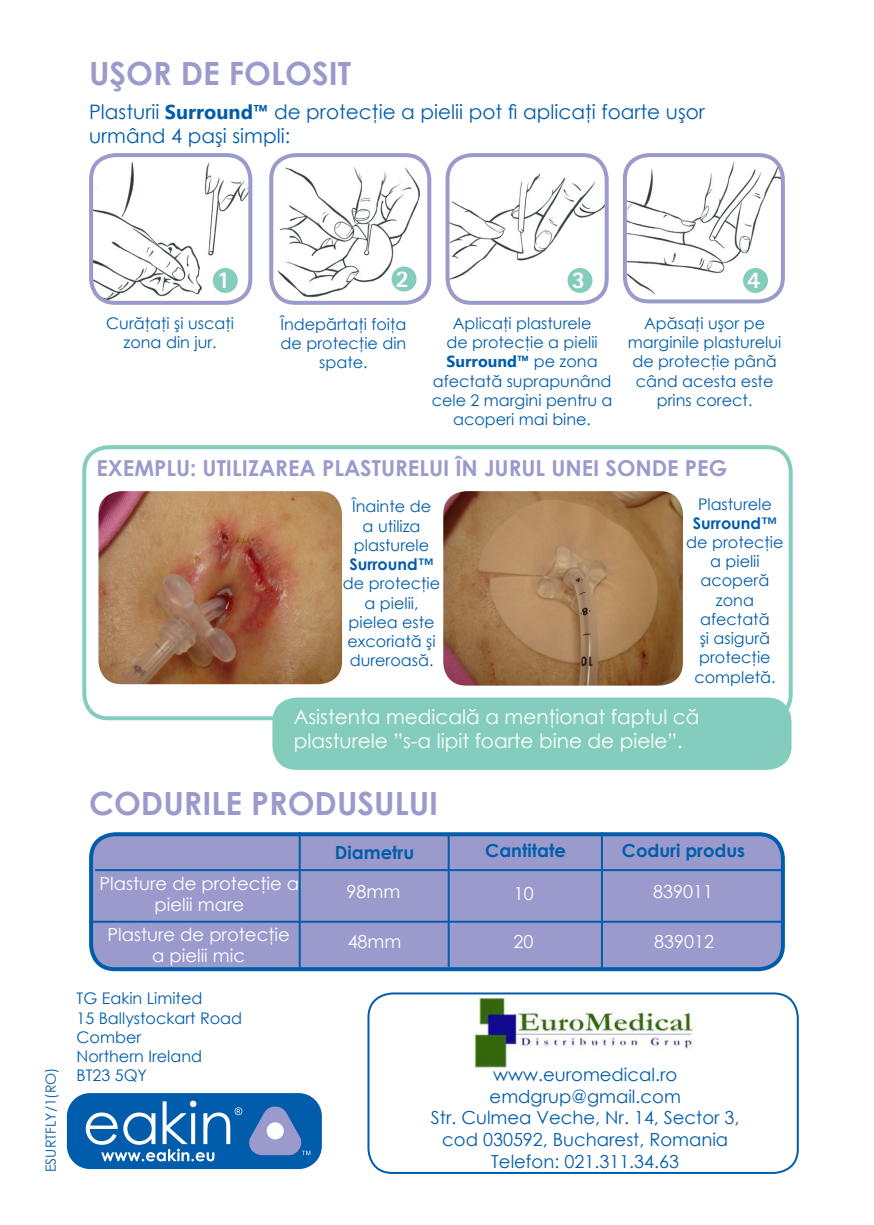
<style>
.page{position:relative;width:874px;height:1225px;background:#fff}
.page>*{position:absolute;margin:0;border:0;box-sizing:border-box;transform-origin:0 0}
.t1{font:700 32px "Century Gothic";color:#9a9bcc}
.t2{font:800 24px "Agfa Rotis Sans Serif";color:#fff}
.t3{font:700 22px "Century Gothic";color:#9a9bcc}
.t4{font:20px/24px "Century Gothic";color:#015dab}
.t5{font:20px/24px "Century Gothic";color:#fff}
.t6{font:18px "Century Gothic";color:#015dab}
.t7{font:18px/21.6px "Century Gothic";color:#fff;text-align:center}
.t8{font:700 18px "Century Gothic";color:#015dab}
.t9{font:16px/19.2px "Century Gothic";color:#015dab;text-align:center}
.t10{font:14px "Century Gothic";color:#015dab}
.s1{font-family:"Segoe UI";font-weight:700}
.s2{font-weight:700}
</style>
<div class="page">
<div style="left:91px;top:834px;width:691px;height:135px;background:#9a9bcc;border-radius:24px"></div>
<div style="left:89px;top:832px;width:695px;height:139px;border:4px solid #015dab;border-radius:24px"></div>
<hr style="left:298px;top:832px;width:2px;height:137px;background:#015dab">
<hr style="left:95px;top:869px;width:689px;height:2px;background:#015dab">
<hr style="left:89px;top:920px;width:695px;height:2px;background:#015dab">
<hr style="left:447px;top:833px;width:2px;height:134px;background:#015dab">
<hr style="left:600px;top:832px;width:2px;height:136px;background:#015dab">
<img style="left:91px;top:155px;width:159px;height:148px;border-radius:24px">
<div style="left:89px;top:153px;width:163px;height:152px;border:4px solid #9a9bcc;border-radius:24px"></div>
<img style="left:271px;top:157px;width:158px;height:146px;border-radius:24px">
<div style="left:269px;top:153px;width:162px;height:152px;border:4px solid #9a9bcc;border-radius:24px"></div>
<img style="left:450px;top:166px;width:153px;height:123px">
<div style="left:445px;top:153px;width:163px;height:152px;border:4px solid #9a9bcc;border-radius:24px"></div>
<img style="left:627px;top:155px;width:155px;height:142px">
<div style="left:622px;top:153px;width:162px;height:150px;border:4px solid #9a9bcc;border-radius:24px"></div>
<div style="left:64px;top:1090px;width:261px;height:82px;border:6px solid #fff;border-radius:23px"></div>
<div style="left:67px;top:1093px;width:255px;height:76px;background:#015dab;border-radius:23px"></div>
<svg style="left:86px;top:1100px;width:224px;height:61px"></svg>
<div style="left:213px;top:268px;width:25px;height:25px;background:#84cdbc;border-radius:50%"></div>
<div style="left:391px;top:266px;width:25px;height:25px;background:#84cdbc;border-radius:50%"></div>
<div style="left:567px;top:268px;width:25px;height:25px;background:#84cdbc;border-radius:50%"></div>
<div style="left:742px;top:268px;width:25px;height:25px;background:#84cdbc;border-radius:50%"></div>
<div style="left:367px;top:992px;width:431px;height:182px;border:2px solid #015dab;border-radius:24px"></div>
<div style="left:82px;top:445px;width:710px;height:275px;border:4px solid #84cdbc;border-radius:24px"></div>
<img style="left:97px;top:490px;width:246px;height:195px;border-radius:24px">
<div style="left:96px;top:489px;width:248px;height:197px;border:2px solid #fff;border-radius:24px"></div>
<img style="left:442px;top:490px;width:241px;height:196px;border-radius:24px">
<div style="left:441px;top:489px;width:243px;height:198px;border:2px solid #fff;border-radius:24px"></div>
<div style="left:272px;top:697px;width:519px;height:73px;background:#84cdbc;border-radius:24px"></div>
<img style="left:473px;top:996px;width:222px;height:71px">
<p class="t1" style="left:89px;top:49px;width:263px">UŞOR DE FOLOSIT</p>
<p class="t4" style="left:89px;top:99px;width:617px">Plasturii <span class="s1">Surround™</span> de protecţie a pielii pot fi aplicaţi foarte uşor urmând 4 paşi simpli:</p>
<p class="t10" style="left:41px;top:1172px;width:106px;rotate:-90deg">ESURTFLY/1(RO)</p>
<p class="t2" style="left:217px;top:265px;width:15px">1</p>
<p class="t2" style="left:395px;top:263px;width:15px">2</p>
<p class="t2" style="left:571px;top:265px;width:15px">3</p>
<p class="t2" style="left:747px;top:265px;width:15px">4</p>
<p class="t9" style="left:106px;top:313px;width:129px">Curăţaţi şi uscaţi zona din jur.</p>
<p class="t9" style="left:280px;top:314px;width:127px">Îndepărtaţi foiţa de protecţie din spate.</p>
<p class="t9" style="left:431px;top:313px;width:182px">Aplicaţi plasturele<br>de protecţie a pielii<br><span class="s1">Surround™</span> pe zona afectată suprapunând cele 2 margini pentru a acoperi mai bine.</p>
<p class="t9" style="left:627px;top:313px;width:155px">Apăsaţi uşor pe marginile plasturelui de protecţie până când acesta este prins corect.</p>
<p class="t3" style="left:96px;top:451px;width:632px">EXEMPLU: UTILIZAREA PLASTURELUI ÎN JURUL UNEI SONDE PEG</p>
<p class="t9" style="left:343px;top:497px;width:99px">Înainte de<br>a utiliza plasturele<br><span class="s2">Surround™ </span>de protecţie a pielii, pielea este excoriată şi dureroasă.</p>
<p class="t9" style="left:686px;top:494px;width:99px">Plasturele<br><span class="s2">Surround™ </span>de protecţie a pielii acoperă zona afectată<br>şi asigură protecţie completă.</p>
<p class="t5" style="left:293px;top:704px;width:407px">Asistenta medicală a menţionat faptul că plasturele ”s-a lipit foarte bine de piele”.</p>
<p class="t1" style="left:89px;top:778px;width:350px">CODURILE PRODUSULUI</p>
<p class="t8" style="left:335px;top:838px;width:81px">Diametru</p>
<p class="t8" style="left:485px;top:837px;width:82px">Cantitate</p>
<p class="t7" style="left:99px;top:872px;width:201px">Plasture de protecţie a pielii mare</p>
<p class="t7" style="left:107px;top:923px;width:184px">Plasture de protecţie a pielii mic</p>
<p class="t7" style="left:346px;top:880px;width:55px">98mm</p>
<p class="t7" style="left:513px;top:882px;width:21px">10</p>
<p class="t7" style="left:347px;top:930px;width:55px">48mm</p>
<p class="t7" style="left:513px;top:930px;width:21px">20</p>
<p class="t8" style="left:621px;top:837px;width:125px">Coduri produs</p>
<p class="t7" style="left:652px;top:880px;width:61px">839011</p>
<p class="t7" style="left:653px;top:930px;width:61px">839012</p>
<p class="t9" style="left:77px;top:989px;width:127px">TG Eakin Limited</p>
<p class="t9" style="left:77px;top:1008px;width:167px">15 Ballystockart Road</p>
<p class="t9" style="left:77px;top:1027px;width:66px">Comber</p>
<p class="t9" style="left:77px;top:1046px;width:127px">Northern Ireland</p>
<p class="t9" style="left:77px;top:1065px;width:72px">BT23 5QY</p>
<p class="t6" style="left:493px;top:1062px;width:185px">www.euromedical.ro</p>
<p class="t6" style="left:489px;top:1083px;width:193px">emdgrup@gmail.com</p>
<p class="t6" style="left:431px;top:1105px;width:310px">Str. Culmea Veche, Nr. 14, Sector 3,</p>
<p class="t6" style="left:442px;top:1126px;width:287px">cod 030592, Bucharest, Romania</p>
<p class="t6" style="left:491px;top:1148px;width:189px">Telefon: 021.311.34.63</p>
</div>
